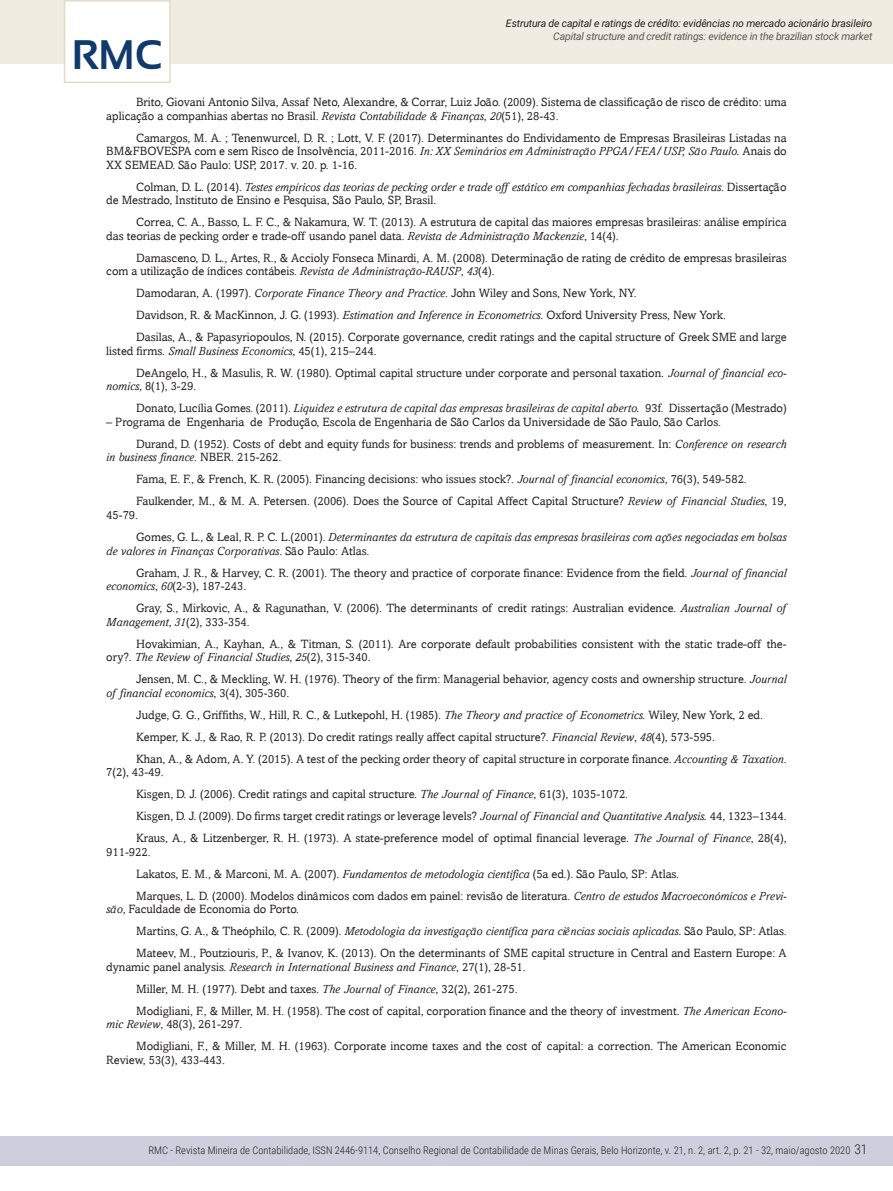
<style>
.page{position:relative;width:893px;height:1191px;background:#fff}
.page>*{position:absolute;margin:0;border:0;box-sizing:border-box;transform-origin:0 0}
.t1{font:700 41.25px "Sansation";color:#103a6b}
.t2{font:300 13.5px "Roboto Condensed";color:#231f20}
.referencias{font:12px/13.5px "Amasis";color:#231f20}
.referencias-2{font:italic 12px/13.5px "Amasis";color:#231f20}
.t3{font:300 10.5px "Roboto Condensed";color:#231f20}
.t4{font:italic 10.5px "Roboto";letter-spacing:-.015em;color:#231f20}
.t5{font:italic 10.5px "Roboto";letter-spacing:-.02em;color:#57585a}
.s1{font-style:italic}
.s2{font-style:normal}
</style>
<div class="page">
<div style="left:0;top:1135px;width:893px;height:30px;background:#cecfdd"></div>
<div style="left:0;top:0;width:893px;height:64px;background:#f1ece2"></div>
<div style="left:64px;top:0;width:107px;height:83px;background:#fff;border:2px solid #e3dbc9"></div>
<p class="t4" style="left:506px;top:16px;width:368px">Estrutura de capital e ratings de crédito: evidências no mercado acionário brasileiro</p>
<p class="t5" style="left:553px;top:29px;width:321px">Capital structure and credit ratings: evidence in the brazilian stock market</p>
<h1 class="t1" style="left:72px;top:32px;width:92px">RMC</h1>
<p class="referencias" style="left:106px;top:95px;width:682px;text-indent:30px">Brito, Giovani Antonio Silva, Assaf Neto, Alexandre, &amp; Corrar, Luiz João. (2009). Sistema de classificação de risco de crédito: uma aplicação a companhias abertas no Brasil. <span class="s1">Revista Contabilidade &amp; Finanças</span>, <span class="s1">20</span>(51), 28-43.</p>
<p class="referencias" style="left:106px;top:131px;width:682px;text-align:justify;text-indent:30px">Camargos, M. A. ; Tenenwurcel, D. R. ; Lott, V. F. (2017). Determinantes do Endividamento de Empresas Brasileiras Listadas na BM&amp;FBOVESPA com e sem Risco de Insolvência, 2011-2016. <span class="s1">In: XX Seminários em Administração PPGA/FEA/USP, São Paulo.</span> Anais do XX SEMEAD. São Paulo: USP, 2017. v. 20. p. 1-16.</p>
<p class="referencias" style="left:106px;top:180px;width:682px;text-indent:30px">Colman, D. L. (2014). <span class="s1">Testes empíricos das teorias de pecking order e trade off estático em companhias fechadas brasileiras</span>. Dissertação de Mestrado, Instituto de Ensino e Pesquisa, São Paulo, SP, Brasil.</p>
<p class="referencias" style="left:106px;top:215px;width:682px;text-indent:30px">Correa, C. A., Basso, L. F. C., &amp; Nakamura, W. T. (2013). A estrutura de capital das maiores empresas brasileiras: análise empírica das teorias de pecking order e trade-off usando panel data. <span class="s1">Revista de Administração Mackenzie</span>, 14(4).</p>
<p class="referencias" style="left:106px;top:251px;width:682px;text-indent:30px">Damasceno, D. L., Artes, R., &amp; Accioly Fonseca Minardi, A. M. (2008). Determinação de rating de crédito de empresas brasileiras com a utilização de índices contábeis. <span class="s1">Revista de Administração-RAUSP</span>, <span class="s1">43</span>(4).</p>
<p class="referencias" style="left:136px;top:286px;width:502px">Damodaran, A. (1997). <span class="s1">Corporate Finance Theory and Practice</span>. John Wiley and Sons, New York, NY.</p>
<p class="referencias" style="left:136px;top:308px;width:591px">Davidson, R. &amp; MacKinnon, J. G. (1993). <span class="s1">Estimation and Inference in Econometrics</span>. Oxford University Press, New York.</p>
<p class="referencias" style="left:106px;top:330px;width:682px;text-indent:30px">Dasilas, A., &amp; Papasyriopoulos, N. (2015). Corporate governance, credit ratings and the capital structure of Greek SME and large listed firms. <span class="s1">Small Business Economics</span>, 45(1), 215–244.</p>
<p class="referencias" style="left:106px;top:366px;width:682px;text-indent:30px">DeAngelo, H., &amp; Masulis, R. W. (1980). Optimal capital structure under corporate and personal taxation<span class="s1">. Journal of financial eco&shy;nomics</span>, 8(1), 3-29.</p>
<p class="referencias-2" style="left:136px;top:401px;width:652px"><span class="s2">Donato, Lucília Gomes. (2011).</span> Liquidez e estrutura de capital das empresas brasileiras de capital aberto. <span class="s2">93f. Dissertação (Mestrado)</span></p>
<p class="referencias" style="left:106px;top:415px;width:616px">– Programa de Engenharia de Produção, Escola de Engenharia de São Carlos da Universidade de São Paulo, São Carlos.</p>
<p class="referencias" style="left:106px;top:437px;width:682px;text-indent:30px">Durand, D. (1952). Costs of debt and equity funds for business: trends and problems of measurement. In: <span class="s1">Conference on research in business finance</span>. NBER. 215-262.</p>
<p class="referencias" style="left:136px;top:472px;width:612px">Fama, E. F., &amp; French, K. R. (2005). Financing decisions: who issues stock?. <span class="s1">Journal of financial economics</span>, 76(3), 549-582.</p>
<p class="referencias" style="left:106px;top:494px;width:682px;text-indent:30px">Faulkender, M., &amp; M. A. Petersen. (2006). Does the Source of Capital Affect Capital Structure? <span class="s1">Review of Financial Studies</span>, 19,<br>45-79.</p>
<p class="referencias-2" style="left:106px;top:530px;width:682px;text-indent:30px"><span class="s2">Gomes, G. L., &amp; Leal, R. P. C. L.(2001).</span> Determinantes da estrutura de capitais das empresas brasileiras com ações negociadas em bolsas de valores in Finanças Corporativas<span class="s2">. São Paulo: Atlas.</span></p>
<p class="referencias" style="left:106px;top:565px;width:682px;text-indent:30px">Graham, J. R., &amp; Harvey, C. R. (2001). The theory and practice of corporate finance: Evidence from the field. <span class="s1">Journal of financial economics</span>, <span class="s1">60</span>(2-3), 187-243.</p>
<p class="referencias" style="left:106px;top:601px;width:681px;text-indent:30px">Gray, S., Mirkovic, A., &amp; Ragunathan, V. (2006). The determinants of credit ratings: Australian evidence. <span class="s1">Australian Journal of<br>Management</span>, <span class="s1">31</span>(2), 333-354.</p>
<p class="referencias" style="left:106px;top:636px;width:682px;text-indent:30px">Hovakimian, A., Kayhan, A., &amp; Titman, S. (2011). Are corporate default probabilities consistent with the static trade-off the&shy;ory?. <span class="s1">The Review of Financial Studies</span>, <span class="s1">25</span>(2), 315-340.</p>
<p class="referencias" style="left:106px;top:672px;width:682px;text-indent:30px">Jensen, M. C., &amp; Meckling, W. H. (1976). Theory of the firm: Managerial behavior, agency costs and ownership structure. <span class="s1">Journal of financial economics</span>, 3(4), 305-360.</p>
<p class="referencias" style="left:136px;top:707px;width:628px">Judge, G. G., Griffiths, W., Hill, R. C., &amp; Lutkepohl, H. (1985). <span class="s1">The Theory and practice of Econometrics.</span> Wiley, New York, 2 ed.</p>
<p class="referencias" style="left:136px;top:729px;width:580px">Kemper, K. J., &amp; Rao, R. P. (2013). Do credit ratings really affect capital structure?. <span class="s1">Financial Review</span>, <span class="s1">48</span>(4), 573-595.</p>
<p class="referencias" style="left:106px;top:751px;width:682px;text-indent:30px">Khan, A., &amp; Adom, A. Y. (2015). A test of the pecking order theory of capital structure in corporate finance. <span class="s1">Accounting &amp; Taxation</span>.<br>7(2), 43-49.</p>
<p class="referencias" style="left:136px;top:787px;width:494px">Kisgen, D. J. (2006). Credit ratings and capital structure. <span class="s1">The Journal of Finance</span>, 61(3), 1035-1072.</p>
<p class="referencias" style="left:136px;top:809px;width:652px">Kisgen, D. J. (2009). Do firms target credit ratings or leverage levels? <span class="s1">Journal of Financial and Quantitative Analysis.</span> 44, 1323–1344.</p>
<p class="referencias" style="left:106px;top:831px;width:682px;text-indent:30px">Kraus, A., &amp; Litzenberger, R. H. (1973). A state-preference model of optimal financial leverage. <span class="s1">The Journal of Finance</span>, 28(4),<br>911-922.</p>
<p class="referencias" style="left:136px;top:866px;width:545px">Lakatos, E. M., &amp; Marconi, M. A. (2007). <span class="s1">Fundamentos de metodologia científica</span> (5a ed.). São Paulo, SP: Atlas.</p>
<p class="referencias" style="left:106px;top:888px;width:682px;text-indent:30px">Marques, L. D. (2000). Modelos dinâmicos com dados em painel: revisão de literatura. <span class="s1">Centro de estudos Macroeconómicos e Previ&shy;são</span>, Faculdade de Economia do Porto.</p>
<p class="referencias-2" style="left:136px;top:924px;width:652px"><span class="s2">Martins, G. A., &amp; Theóphilo, C. R. (2009).</span> Metodologia da investigação científica para ciências sociais aplicadas<span class="s2">. São Paulo, SP: Atlas.</span></p>
<p class="referencias" style="left:106px;top:946px;width:682px;text-indent:30px">Mateev, M., Poutziouris, P., &amp; Ivanov, K. (2013). On the determinants of SME capital structure in Central and Eastern Europe: A dynamic panel analysis. <span class="s1">Research in International Business and Finance</span>, 27(1), 28-51.</p>
<p class="referencias" style="left:136px;top:981px;width:383px">Miller, M. H. (1977). Debt and taxes. <span class="s1">The Journal of Finance</span>, 32(2), 261-275.</p>
<p class="referencias" style="left:106px;top:1003px;width:682px;text-indent:30px">Modigliani, F., &amp; Miller, M. H. (1958). The cost of capital, corporation finance and the theory of investment. <span class="s1">The American Econo&shy;mic Review</span>, 48(3), 261-297.</p>
<p class="referencias" style="left:106px;top:1039px;width:682px;text-indent:30px">Modigliani, F., &amp; Miller, M. H. (1963). Corporate income taxes and the cost of capital: a correction. The American Economic<br>Review, 53(3), 433-443.</p>
<p class="t2" style="left:854px;top:1140px;width:15px">31</p>
<p class="t3" style="left:148px;top:1143px;width:703px">RMC - Revista Mineira de Contabilidade, ISSN 2446-9114, Conselho Regional de Contabilidade de Minas Gerais, Belo Horizonte, v. 21, n. 2, art. 2, p. 21 - 32, maio/agosto 2020</p>
</div>
